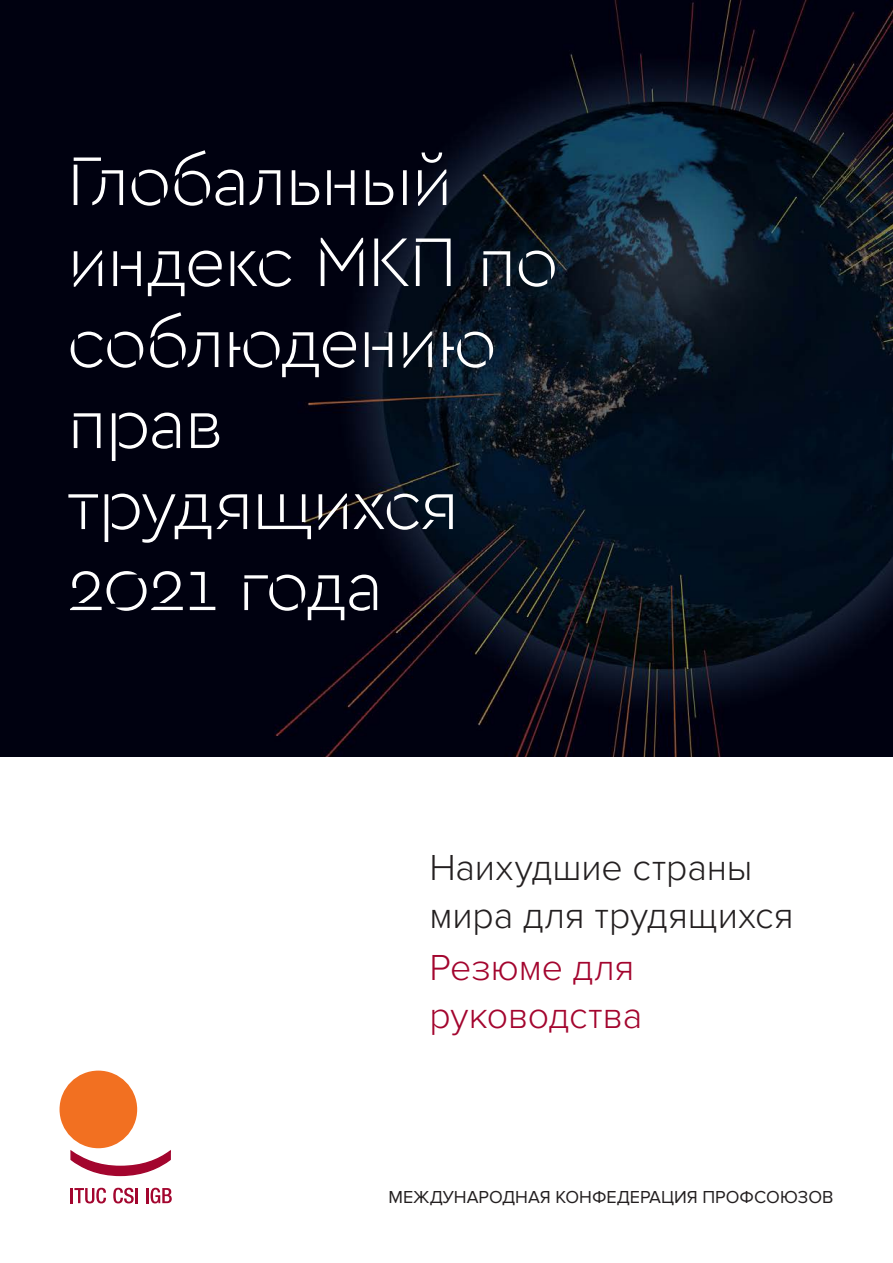
<style>
.page{position:relative;width:893px;height:1263px;background:#fff}
.page>*{position:absolute;margin:0;border:0;box-sizing:border-box;transform-origin:0 0}
.Page_Title{font:300 72px/81px "Cera Stencil PRO";letter-spacing:-.04em;color:#fff}
.Body_Copy{font:300 37.5px/48px "Proxima Nova";letter-spacing:-.005em;color:#231f20}
.Body_Copy-2{font:300 37.5px/48px "Proxima Nova";letter-spacing:-.005em;color:#a3052e}
.t1{font:18px "Proxima Nova";color:#231f20}
</style>
<div class="page">
<img style="left:0;top:0;width:893px;height:757px">
<svg style="left:70px;top:1148px;width:101px;height:29px"></svg>
<div style="left:60px;top:1070px;width:77px;height:78px;background:#f27021;border-radius:50%"></div>
<svg style="left:71px;top:1188px;width:35px;height:15px"></svg>
<svg style="left:113px;top:1188px;width:25px;height:15px"></svg>
<hr style="left:146px;top:1188px;width:3px;height:15px;background:#a3052e">
<svg style="left:151px;top:1188px;width:21px;height:15px"></svg>
<p class="Page_Title" style="left:67px;top:137px;width:494px">Глобальный индекс МКП по соблюдению прав трудящихся<br>2021 года</p>
<p class="Body_Copy" style="left:429px;top:843px;width:366px">Наихудшие страны мира для трудящихся</p>
<p class="Body_Copy-2" style="left:429px;top:944px;width:214px">Резюме для руководства</p>
<p class="t1" style="left:388px;top:1187px;width:446px">МЕЖДУНАРОДНАЯ КОНФЕДЕРАЦИЯ ПРОФСОЮЗОВ</p>
</div>
